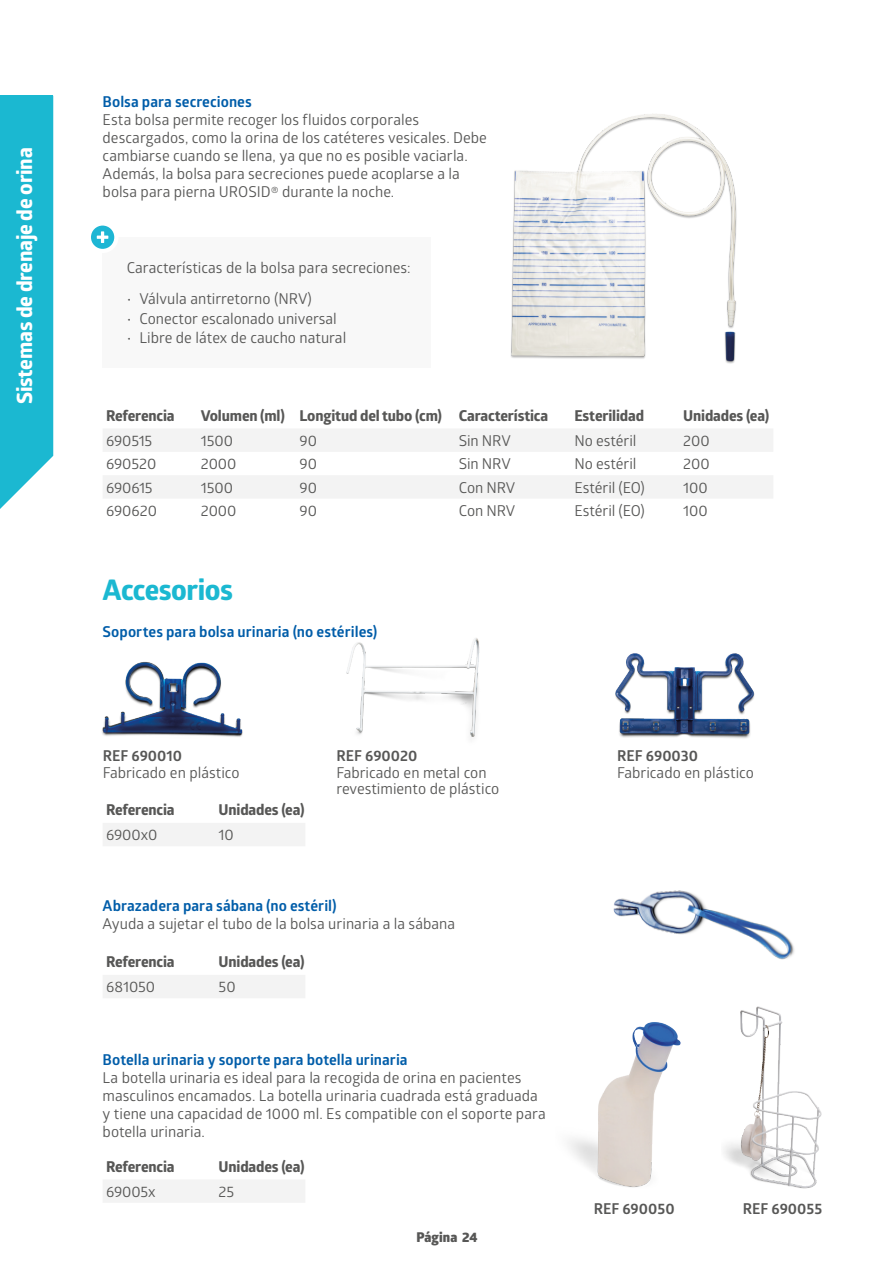
<style>
.page{position:relative;width:893px;height:1263px;background:#fff}
.page>*{position:absolute;margin:0;border:0;box-sizing:border-box;transform-origin:0 0}
.MEDLINE_-_Headline__L{font:700 28.5px "Globerx";letter-spacing:-.02em;color:#1bb8d1}
.MEDLINE_-_A_Head{font:700 21px "Globerx";letter-spacing:-.01em;color:#fff}
.MEDLINE_-_Intro_Text{font:15px/18px "Glober";color:#575756}
.MEDLINE_-_Line_Listing{font:15px "Glober";letter-spacing:-.005em;color:#575756}
.MEDLINE_-_Body{font:15px/16.5px "Glober";color:#575756}
.MEDLINE_-_Line_Listing_Headers{font:700 15px "Globerx";letter-spacing:-.01em;color:#575756}
.MEDLINE_-_Intro_Text-2{font:700 15px "Glober";letter-spacing:.005em;color:#005da9}
.MEDLINE_-_Body-2{font:700 15px "Glober";color:#575756}
.t1{font:800 13.5px "Glober";letter-spacing:.005em;color:#575756}
.s1{font-weight:700;color:#005da9}
.s2{font-weight:700}
</style>
<div class="page">
<svg style="left:0;top:96px;width:53px;height:413px"></svg>
<div style="left:0;top:96px;width:52px;height:360px;background:#1bb8d1"></div>
<svg style="left:103px;top:429px;width:670px;height:69px;fill:#f3f3f3"></svg>
<div style="left:103px;top:823px;width:202px;height:23px;background:#f3f3f3"></div>
<div style="left:103px;top:975px;width:202px;height:23px;background:#f3f3f3"></div>
<div style="left:103px;top:1180px;width:202px;height:22px;background:#f3f3f3"></div>
<div style="left:103px;top:237px;width:328px;height:131px;background:#f8f8f8"></div>
<svg style="left:89px;top:223px;width:27px;height:28px"></svg>
<div style="left:87px;top:221px;width:31px;height:32px;border:4px solid #fff;border-radius:50%"></div>
<svg style="left:97px;top:231px;width:11px;height:12px"></svg>
<img style="left:511px;top:114px;width:226px;height:250px">
<img style="left:102px;top:661px;width:141px;height:76px">
<img style="left:346px;top:638px;width:134px;height:100px">
<img style="left:615px;top:653px;width:140px;height:86px">
<img style="left:568px;top:1022px;width:113px;height:166px">
<img style="left:724px;top:1006px;width:98px;height:183px">
<img style="left:613px;top:890px;width:181px;height:70px">
<p class="MEDLINE_-_A_Head" style="left:10px;top:404px;width:258px;rotate:-90deg">Sistemas de drenaje de orina</p>
<p class="MEDLINE_-_Intro_Text" style="left:103px;top:92px;width:386px"><span class="s1">Bolsa para secreciones<br></span>Esta bolsa permite recoger los fluidos corporales descargados, como la orina de los catéteres vesicales. Debe cambiarse cuando se llena, ya que no es posible vaciarla.<br>Además, la bolsa para secreciones puede acoplarse a la bolsa para pierna UROSID® durante la noche.</p>
<p class="MEDLINE_-_Body" style="left:127px;top:258px;width:285px">Características de la bolsa para secreciones:</p>
<p class="MEDLINE_-_Intro_Text" style="left:127px;top:289px;width:186px">• Válvula antirretorno (NRV)</p>
<p class="MEDLINE_-_Intro_Text" style="left:127px;top:309px;width:212px">• Conector escalonado universal</p>
<p class="MEDLINE_-_Intro_Text" style="left:127px;top:328px;width:221px">• Libre de látex de caucho natural</p>
<p class="MEDLINE_-_Line_Listing_Headers" style="left:106px;top:405px;width:70px">Referencia</p>
<p class="MEDLINE_-_Line_Listing_Headers" style="left:201px;top:405px;width:86px">Volumen (ml)</p>
<p class="MEDLINE_-_Line_Listing_Headers" style="left:299px;top:405px;width:144px">Longitud del tubo (cm)</p>
<p class="MEDLINE_-_Line_Listing_Headers" style="left:459px;top:405px;width:91px">Característica</p>
<p class="MEDLINE_-_Line_Listing_Headers" style="left:574px;top:405px;width:71px">Esterilidad</p>
<p class="MEDLINE_-_Line_Listing_Headers" style="left:683px;top:405px;width:87px">Unidades (ea)</p>
<p class="MEDLINE_-_Line_Listing" style="left:106px;top:430px;width:48px">690515</p>
<p class="MEDLINE_-_Line_Listing" style="left:201px;top:430px;width:34px">1500</p>
<p class="MEDLINE_-_Line_Listing" style="left:299px;top:430px;width:19px">90</p>
<p class="MEDLINE_-_Line_Listing" style="left:459px;top:430px;width:54px">Sin NRV</p>
<p class="MEDLINE_-_Line_Listing" style="left:574px;top:430px;width:63px">No estéril</p>
<p class="MEDLINE_-_Line_Listing" style="left:683px;top:430px;width:28px">200</p>
<p class="MEDLINE_-_Line_Listing" style="left:106px;top:453px;width:52px">690520</p>
<p class="MEDLINE_-_Line_Listing" style="left:201px;top:453px;width:37px">2000</p>
<p class="MEDLINE_-_Line_Listing" style="left:299px;top:453px;width:19px">90</p>
<p class="MEDLINE_-_Line_Listing" style="left:459px;top:453px;width:54px">Sin NRV</p>
<p class="MEDLINE_-_Line_Listing" style="left:574px;top:453px;width:63px">No estéril</p>
<p class="MEDLINE_-_Line_Listing" style="left:683px;top:453px;width:28px">200</p>
<p class="MEDLINE_-_Line_Listing" style="left:106px;top:477px;width:48px">690615</p>
<p class="MEDLINE_-_Line_Listing" style="left:201px;top:477px;width:34px">1500</p>
<p class="MEDLINE_-_Line_Listing" style="left:299px;top:477px;width:19px">90</p>
<p class="MEDLINE_-_Line_Listing" style="left:459px;top:477px;width:58px">Con NRV</p>
<p class="MEDLINE_-_Line_Listing" style="left:574px;top:477px;width:72px">Estéril (EO)</p>
<p class="MEDLINE_-_Line_Listing" style="left:683px;top:477px;width:26px">100</p>
<p class="MEDLINE_-_Line_Listing" style="left:106px;top:500px;width:52px">690620</p>
<p class="MEDLINE_-_Line_Listing" style="left:201px;top:500px;width:37px">2000</p>
<p class="MEDLINE_-_Line_Listing" style="left:299px;top:500px;width:19px">90</p>
<p class="MEDLINE_-_Line_Listing" style="left:459px;top:500px;width:58px">Con NRV</p>
<p class="MEDLINE_-_Line_Listing" style="left:574px;top:500px;width:72px">Estéril (EO)</p>
<p class="MEDLINE_-_Line_Listing" style="left:683px;top:500px;width:26px">100</p>
<p class="MEDLINE_-_Headline__L" style="left:103px;top:569px;width:132px">Accesorios</p>
<p class="MEDLINE_-_Intro_Text-2" style="left:103px;top:621px;width:276px">Soportes para bolsa urinaria (no estériles)</p>
<p class="MEDLINE_-_Body" style="left:103px;top:747px;width:138px"><span class="s2">REF 690010<br></span>Fabricado en plástico</p>
<p class="MEDLINE_-_Line_Listing_Headers" style="left:106px;top:799px;width:70px">Referencia</p>
<p class="MEDLINE_-_Line_Listing_Headers" style="left:219px;top:799px;width:87px">Unidades (ea)</p>
<p class="MEDLINE_-_Line_Listing" style="left:106px;top:824px;width:53px">6900x0</p>
<p class="MEDLINE_-_Line_Listing" style="left:219px;top:824px;width:17px">10</p>
<p class="MEDLINE_-_Body" style="left:336px;top:747px;width:164px"><span class="s2">REF 690020<br></span>Fabricado en metal con revestimiento de plástico</p>
<p class="MEDLINE_-_Body" style="left:617px;top:747px;width:138px"><span class="s2">REF 690030<br></span>Fabricado en plástico</p>
<p class="MEDLINE_-_Intro_Text" style="left:103px;top:896px;width:354px"><span class="s1">Abrazadera para sábana (no estéril)<br></span>Ayuda a sujetar el tubo de la bolsa urinaria a la sábana</p>
<p class="MEDLINE_-_Line_Listing_Headers" style="left:106px;top:951px;width:70px">Referencia</p>
<p class="MEDLINE_-_Line_Listing_Headers" style="left:219px;top:951px;width:87px">Unidades (ea)</p>
<p class="MEDLINE_-_Line_Listing" style="left:106px;top:976px;width:51px">681050</p>
<p class="MEDLINE_-_Line_Listing" style="left:219px;top:976px;width:19px">50</p>
<p class="MEDLINE_-_Intro_Text" style="left:103px;top:1050px;width:445px"><span class="s1">Botella urinaria y soporte para botella urinaria<br></span>La botella urinaria es ideal para la recogida de orina en pacientes masculinos encamados. La botella urinaria cuadrada está graduada y tiene una capacidad de 1000 ml. Es compatible con el soporte para botella urinaria.</p>
<p class="MEDLINE_-_Line_Listing_Headers" style="left:106px;top:1155px;width:70px">Referencia</p>
<p class="MEDLINE_-_Line_Listing_Headers" style="left:219px;top:1155px;width:87px">Unidades (ea)</p>
<p class="MEDLINE_-_Line_Listing" style="left:106px;top:1181px;width:51px">69005x</p>
<p class="MEDLINE_-_Line_Listing" style="left:219px;top:1181px;width:17px">25</p>
<p class="t1" style="left:416px;top:1227px;width:63px">Página 24</p>
<p class="MEDLINE_-_Body-2" style="left:594px;top:1198px;width:82px">REF 690050</p>
<p class="MEDLINE_-_Body-2" style="left:743px;top:1198px;width:81px">REF 690055</p>
</div>
